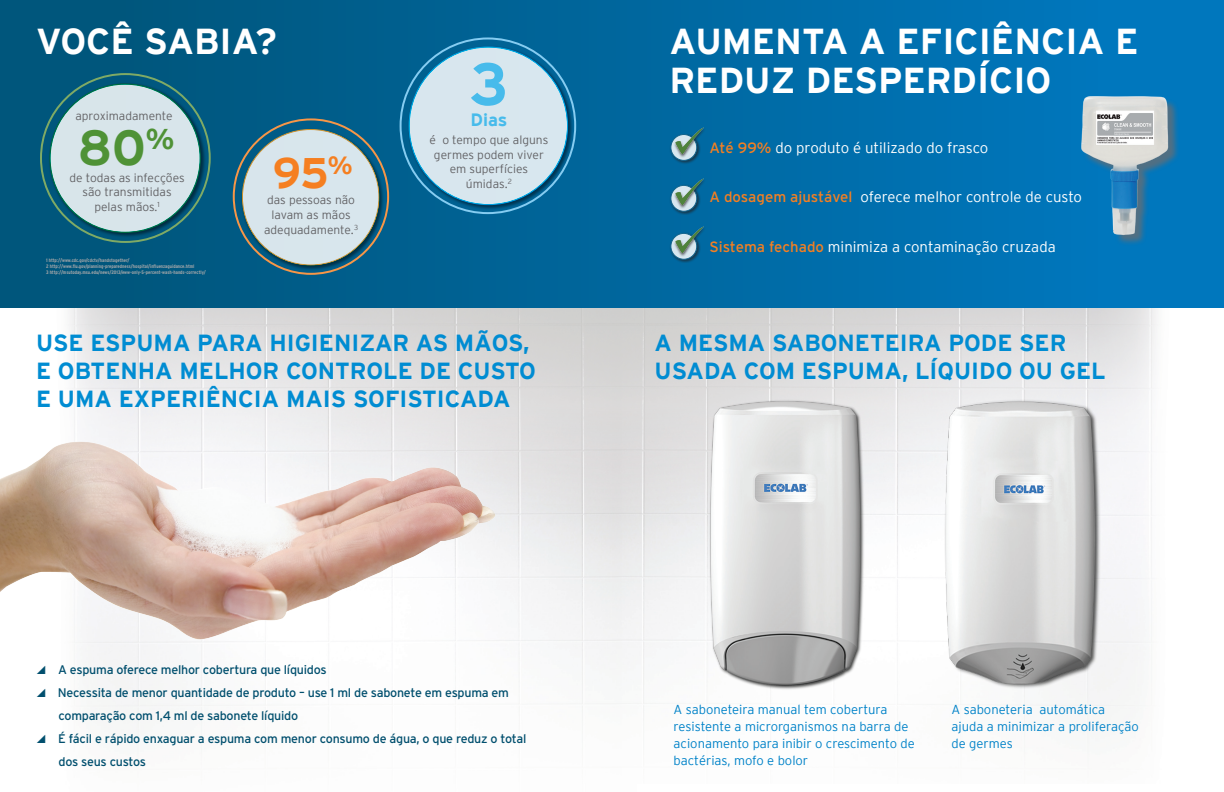
<style>
.page{position:relative;width:1224px;height:792px;background:#fff}
.page>*{position:absolute;margin:0;border:0;box-sizing:border-box;transform-origin:0 0}
.t1{font:700 59.9px "Interstate";color:#47bbeb}
.t2{font:700 49px "Interstate";color:#4f9236}
.t3{font:700 42.6px "Interstate";color:#f57f21}
.t4{font:700 36px/39px "Interstate";color:#fff}
.t5{font:700 23.3px/27.9px "Interstate";color:#008cd2}
.t6{font:700 17.9px "Interstate";color:#47bbeb}
.t7{font:300 14.9px "Interstate";color:#fff}
.t8{font:300 13px/17px "Interstate";color:#0082c8}
.t9{font:12.5px/23.1px "Interstate";letter-spacing:-.02em;color:#014f6e}
.t10{font:300 12px/14.7px "Interstate";color:#636366;text-align:center}
.t11{font:300 7.4px "Interstate";color:#636366}
.t12{font:700 condensed 5px/6px "Interstate";color:#a9a9aa}
.s1{font-size:12.5px}
.s2{font-weight:400;color:#f57f21}
</style>
<div class="page">
<svg style="left:0;top:307px;width:1224px;height:209px;fill:#dfdedf"></svg>
<img style="left:0;top:436px;width:557px;height:226px">
<img style="left:674px;top:367px;width:494px;height:359px">
<div style="left:0;top:0;width:1224px;height:307px;background:#0077bd"></div>
<div style="left:0;top:0;width:1097px;height:307px;background:linear-gradient(to right,#035476,#0076bc)"></div>
<div style="left:241px;top:128px;width:143px;height:143px;background:#231f20;opacity:.75"></div>
<div style="left:242px;top:129px;width:137px;height:136px;background:#d8e6ec;border-radius:50%"></div>
<div style="left:407px;top:45px;width:166px;height:165px;background:#231f20;opacity:.75"></div>
<div style="left:409px;top:47px;width:159px;height:158px;background:#d8e6ee;border-radius:50%"></div>
<div style="left:49px;top:83px;width:157px;height:155px;background:#231f20;opacity:.75"></div>
<div style="left:50px;top:84px;width:150px;height:148px;background:#d8e5ea;border-radius:50%"></div>
<div style="left:1083px;top:98px;width:97px;height:148px;background:#6c6d70;opacity:.75"></div>
<img style="left:1054px;top:92px;width:126px;height:148px">
<div style="left:670px;top:134px;width:31px;height:30px;background:#231f20;opacity:.75"></div>
<svg style="left:671px;top:135px;width:26px;height:25px"></svg>
<div style="left:670px;top:134px;width:27px;height:27px;border:1px solid #14638a;border-radius:50%"></div>
<div style="left:674px;top:127px;width:32px;height:32px;background:#231f20;opacity:.75"></div>
<img style="left:676px;top:127px;width:28px;height:27px">
<div style="left:670px;top:184px;width:31px;height:31px;background:#231f20;opacity:.75"></div>
<svg style="left:671px;top:185px;width:26px;height:26px"></svg>
<div style="left:670px;top:185px;width:27px;height:27px;border:1px solid #14638a;border-radius:50%"></div>
<div style="left:674px;top:178px;width:32px;height:32px;background:#231f20;opacity:.75"></div>
<img style="left:676px;top:178px;width:28px;height:27px">
<div style="left:670px;top:232px;width:31px;height:31px;background:#231f20;opacity:.75"></div>
<svg style="left:671px;top:233px;width:26px;height:26px"></svg>
<div style="left:670px;top:233px;width:27px;height:27px;border:1px solid #14638a;border-radius:50%"></div>
<div style="left:674px;top:226px;width:32px;height:32px;background:#231f20;opacity:.75"></div>
<img style="left:676px;top:226px;width:28px;height:27px">
<h3 class="t4" style="left:36px;top:22px;width:49px">VOCÊ</h3>
<h3 class="t4" style="left:144px;top:22px;width:134px">SABI A?</h3>
<p class="t10" style="left:75px;top:108px;width:99px">aproximadamente</p>
<h2 class="t2" style="left:78px;top:121px;width:98px">80<sup>%</sup></h2>
<p class="t10" style="left:70px;top:170px;width:117px">de todas as infecções são transmitidas pelas mãos.<sup>1</sup></p>
<p class="t12" style="left:46px;top:257px;width:161px">1 http://www.cdc.gov/cdctv/handstogether/<br>2 http://www.flu.gov/planning-preparedness/hospital/influenzaguidance.html<br>3 http://msutoday.msu.edu/news/2013/eww-only-5-percent-wash-hands-correctly/</p>
<h3 class="t3" style="left:273px;top:149px;width:81px">95<sup>%</sup></h3>
<p class="t10" style="left:264px;top:193px;width:96px">das pessoas não lavam as mãos adequadamente<span class="s1">.</span><sup>3</sup></p>
<h1 class="t1" style="left:470px;top:51px;width:40px">3</h1>
<h3 class="t6" style="left:470px;top:110px;width:39px">DIAS</h3>
<p class="t10" style="left:430px;top:133px;width:120px">é o tempo que alguns germes podem viver em superfícies úmidas<span class="s1">.</span></p>
<p class="t11" style="left:508px;top:177px;width:6px">2</p>
<h3 class="t5" style="left:36px;top:329px;width:501px">USE ESPUMA PARA HIGIENIZAR AS MÃOS,<br>E OBTENHA MELHOR CONTROLE DE CUSTO<br>E UMA EXPERIÊNCIA MAIS SOFISTICADA</h3>
<p class="t9" style="left:58px;top:658px;width:470px">A espuma oferece melhor cobertura que líquidos<br>Necessita de menor quantidade de produto – use 1 ml de sabonete em espuma em comparação com 1,4 ml de sabonete líquido<br>É fácil e rápido enxaguar a espuma com menor consumo de água, o que reduz o total dos seus custos</p>
<h3 class="t4" style="left:670px;top:22px;width:470px">AUMENTA A EFICIÊNCIA E<br>REDUZ DESPERDÍCIO</h3>
<p class="t7" style="left:709px;top:139px;width:281px"><span class="s2">Até 99%</span> do produto é utilizado do frasco</p>
<p class="t7" style="left:709px;top:189px;width:374px"><span class="s2">A dosagem ajustável</span> oferece melhor controle de custo</p>
<p class="t7" style="left:709px;top:238px;width:348px"><span class="s2">Sistema fechado</span> minimiza a contaminação cruzada</p>
<h3 class="t5" style="left:655px;top:329px;width:453px">A MESMA SABONETEIRA PODE SER<br>USADA COM ESPUMA, LÍQUIDO OU GEL</h3>
<p class="t8" style="left:674px;top:701px;width:243px">A saboneteira manual tem cobertura resistente a microrganismos na barra de acionamento para inibir o crescimento de bactérias, mofo e bolor</p>
<p class="t8" style="left:952px;top:701px;width:189px">A saboneteria automática ajuda a minimizar a proliferação de germes</p>
</div>
